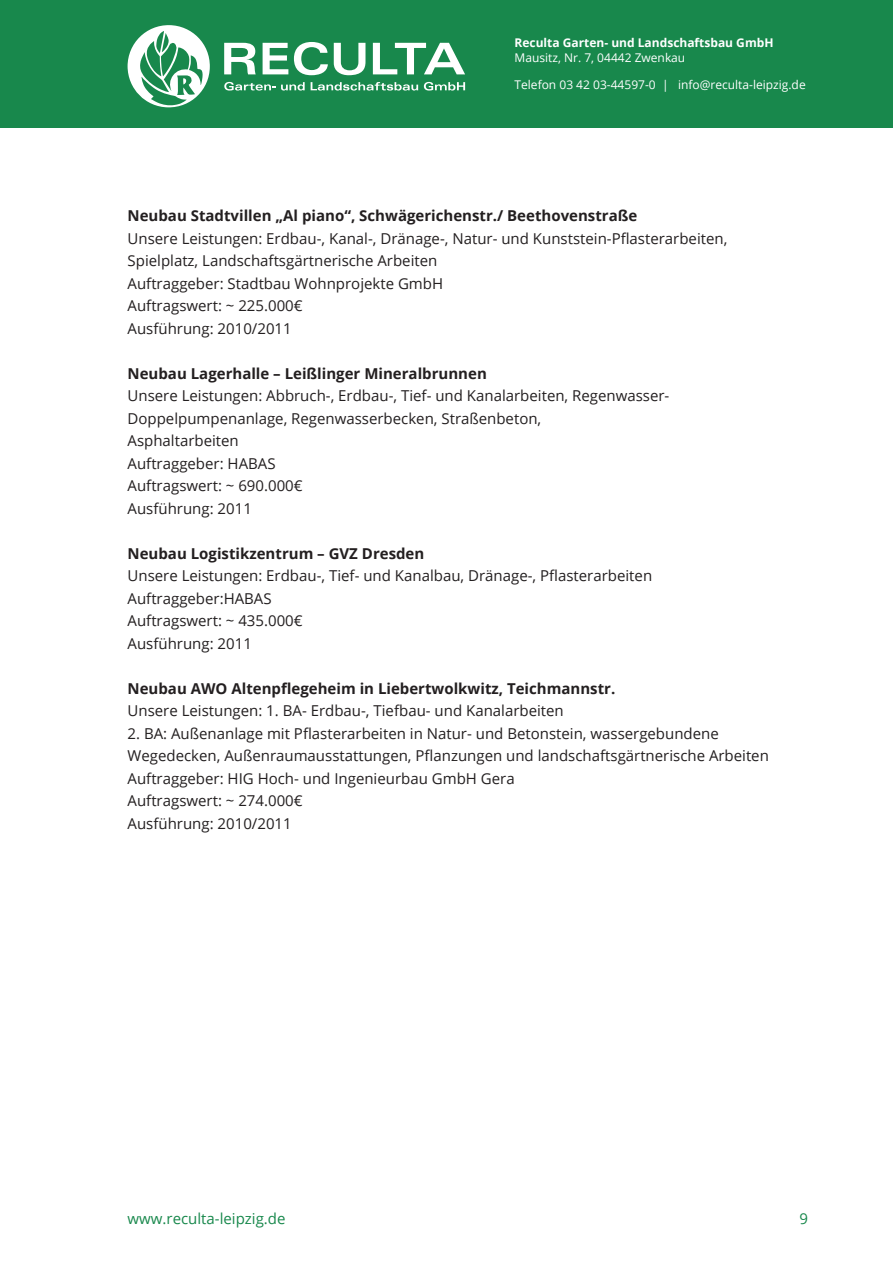
<style>
.page{position:relative;width:893px;height:1263px;background:#fff}
.page>*{position:absolute;margin:0;border:0;box-sizing:border-box;transform-origin:0 0}
.t1{font:15px/22.5px "Open Sans";color:#231f20}
.t2{font:700 15px "Open Sans";color:#231f20}
.t3{font:15px "Open Sans";color:#18884c}
.t4{font:12px "Open Sans";color:#fff}
.t5{font:700 12px "Open Sans";color:#fff}
</style>
<div class="page">
<div style="left:0;top:0;width:893px;height:128px;background:#18884c"></div>
<svg style="left:128px;top:25px;width:82px;height:82px"></svg>
<svg style="left:224px;top:43px;width:32px;height:31px"></svg>
<svg style="left:263px;top:43px;width:25px;height:31px"></svg>
<svg style="left:294px;top:42px;width:34px;height:33px"></svg>
<svg style="left:334px;top:43px;width:31px;height:32px"></svg>
<svg style="left:373px;top:43px;width:92px;height:31px"></svg>
<svg style="left:224px;top:82px;width:51px;height:9px"></svg>
<svg style="left:281px;top:82px;width:24px;height:9px"></svg>
<svg style="left:311px;top:82px;width:107px;height:9px"></svg>
<svg style="left:424px;top:82px;width:41px;height:9px"></svg>
<p class="t5" style="left:514px;top:35px;width:261px">Reculta Garten- und Landschaftsbau GmbH</p>
<p class="t4" style="left:514px;top:50px;width:172px">Mausitz, Nr. 7, 04442 Zwenkau</p>
<p class="t4" style="left:514px;top:77px;width:293px">Telefon 03 42 03-44597-0 | info@reculta-leipzig.de</p>
<p class="t2" style="left:128px;top:205px;width:511px">Neubau Stadtvillen „Al piano“, Schwägerichenstr./ Beethovenstraße</p>
<p class="t1" style="left:128px;top:227px;width:601px">Unsere Leistungen: Erdbau-, Kanal-, Dränage-, Natur- und Kunststein-Pflasterarbeiten, Spielplatz, Landschaftsgärtnerische Arbeiten<br>Auftraggeber: Stadtbau Wohnprojekte GmbH<br>Auftragswert: ~ 225.000€<br>Ausführung: 2010/2011</p>
<p class="t2" style="left:128px;top:363px;width:361px">Neubau Lagerhalle – Leißlinger Mineralbrunnen</p>
<p class="t1" style="left:128px;top:384px;width:543px">Unsere Leistungen: Abbruch-, Erdbau-, Tief- und Kanalarbeiten, Regenwasser-Doppelpumpenanlage, Regenwasserbecken, Straßenbeton,<br>Asphaltarbeiten<br>Auftraggeber: HABAS<br>Auftragswert: ~ 690.000€<br>Ausführung: 2011</p>
<p class="t2" style="left:128px;top:543px;width:298px">Neubau Logistikzentrum – GVZ Dresden</p>
<p class="t1" style="left:128px;top:564px;width:526px">Unsere Leistungen: Erdbau-, Tief- und Kanalbau, Dränage-, Pflasterarbeiten Auftraggeber:HABAS<br>Auftragswert: ~ 435.000€<br>Ausführung: 2011</p>
<p class="t2" style="left:128px;top:678px;width:489px">Neubau AWO Altenpflegeheim in Liebertwolkwitz, Teichmannstr.</p>
<p class="t1" style="left:128px;top:699px;width:438px">Unsere Leistungen: 1. BA- Erdbau-, Tiefbau- und Kanalarbeiten</p>
<p class="t1" style="left:128px;top:722px;width:643px">2. BA: Außenanlage mit Pflasterarbeiten in Natur- und Betonstein, wassergebundene Wegedecken, Außenraumausstattungen, Pflanzungen und landschaftsgärtnerische Arbeiten Auftraggeber: HIG Hoch- und Ingenieurbau GmbH Gera<br>Auftragswert: ~ 274.000€<br>Ausführung: 2010/2011</p>
<p class="t3" style="left:128px;top:1208px;width:159px">www.reculta-leipzig.de</p>
<p class="t3" style="left:799px;top:1208px;width:10px">9</p>
</div>
